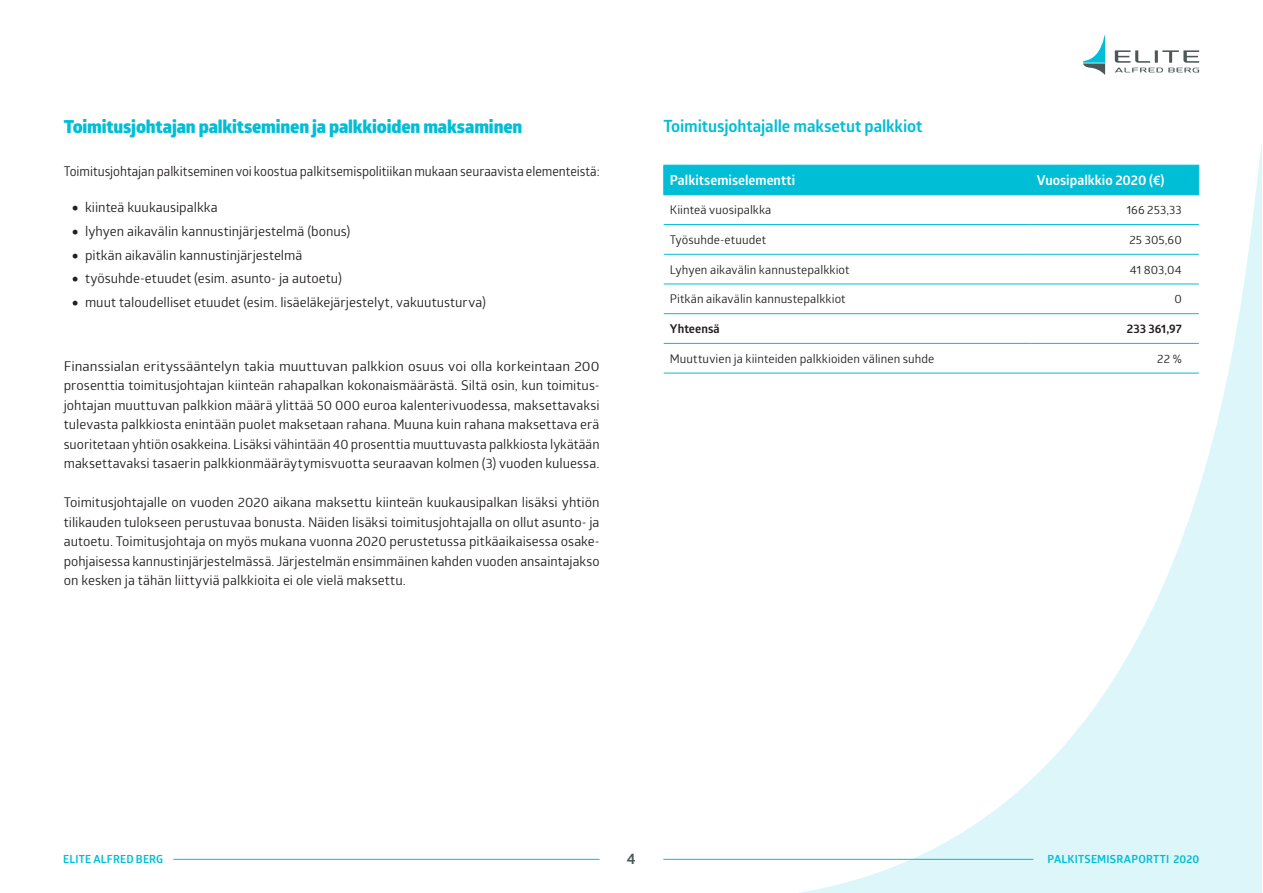
<style>
.page{position:relative;width:1263px;height:893px;background:#fff}
.page>*{position:absolute;margin:0;border:0;box-sizing:border-box;transform-origin:0 0}
.Väliotsikko{font:800 18px "Glober";letter-spacing:-.01em;color:#00bed6}
.Väliotsikko_2{font:700 16.5px "Glober";letter-spacing:-.005em;color:#00bed6}
.t1{font:700 15px "Glober";color:#4d5758}
.Leipis-perusteksti{font:13.5px/19.5px "Glober";color:#231f20;text-align:justify}
.Leipis-perusteksti-2{font:13.5px/19.5px "Glober";color:#231f20;text-align:justify;scale:1.05 1}
.Leipis-perusteksti-3{font:13.5px "Glober";color:#231f20;scale:.94 1}
.Leipäteksti_pieni__t{font:700 13.5px "Glober";letter-spacing:.005em;color:#fff}
.Leipäteksti_pieni__t-2{font:12px "Glober";letter-spacing:.005em;color:#231f20}
.Leipäteksti_pieni__t-3{font:700 12px "Glober";letter-spacing:.005em;color:#231f20}
.t2{font:700 10.95px "Glober";letter-spacing:.02em;color:#00bed6}
</style>
<div class="page">
<svg style="left:770px;top:143px;width:492px;height:750px"></svg>
<svg style="left:1115px;top:50px;width:84px;height:22px"></svg>
<svg style="left:1083px;top:35px;width:22px;height:40px"></svg>
<hr style="left:173px;top:859px;width:427px;height:1px;background:#00bed6">
<hr style="left:663px;top:859px;width:370px;height:1px;background:#00bed6">
<div style="left:663px;top:165px;width:536px;height:29px;background:#00bed6"></div>
<hr style="left:663px;top:194px;width:368px;height:1px;background:#00bed6">
<hr style="left:1031px;top:194px;width:168px;height:1px;background:#00bed6">
<hr style="left:664px;top:224px;width:367px;height:1px;background:#00bed6">
<hr style="left:1031px;top:224px;width:168px;height:1px;background:#00bed6">
<hr style="left:664px;top:254px;width:367px;height:1px;background:#00bed6">
<hr style="left:1031px;top:254px;width:168px;height:1px;background:#00bed6">
<hr style="left:664px;top:284px;width:367px;height:1px;background:#00bed6">
<hr style="left:1031px;top:284px;width:168px;height:1px;background:#00bed6">
<hr style="left:664px;top:313px;width:367px;height:1px;background:#00bed6">
<hr style="left:1031px;top:313px;width:168px;height:1px;background:#00bed6">
<hr style="left:664px;top:343px;width:367px;height:1px;background:#00bed6">
<hr style="left:1031px;top:343px;width:168px;height:1px;background:#00bed6">
<hr style="left:664px;top:373px;width:367px;height:1px;background:#00bed6">
<hr style="left:1031px;top:373px;width:168px;height:1px;background:#00bed6">
<p class="Väliotsikko" style="left:64px;top:113px;width:460px">Toimitusjohtajan palkitseminen ja palkkioiden maksaminen</p>
<p class="Leipis-perusteksti-3" style="left:64px;top:161px;width:571px">Toimitusjohtajan palkitseminen voi koostua palkitsemispolitiikan mukaan seuraavista elementeistä:</p>
<p class="Leipis-perusteksti" style="left:72px;top:197px;width:147px">• kiinteä kuukausipalkka</p>
<p class="Leipis-perusteksti" style="left:72px;top:221px;width:280px">• lyhyen aikavälin kannustinjärjestelmä (bonus)</p>
<p class="Leipis-perusteksti" style="left:72px;top:244px;width:231px">• pitkän aikavälin kannustinjärjestelmä</p>
<p class="Leipis-perusteksti" style="left:72px;top:268px;width:271px">• työsuhde-etuudet (esim. asunto- ja autoetu)</p>
<p class="Leipis-perusteksti" style="left:72px;top:292px;width:415px">• muut taloudelliset etuudet (esim. lisäeläkejärjestelyt, vakuutusturva)</p>
<p class="Leipis-perusteksti-2" style="left:64px;top:355px;width:512px">Finanssialan erityssääntelyn takia muuttuvan palkkion osuus voi olla korkeintaan 200 prosenttia toimitusjohtajan kiinteän rahapalkan kokonaismäärästä. Siltä osin, kun toimitus&shy;johtajan muuttuvan palkkion määrä ylittää 50 000 euroa kalenterivuodessa, maksettavaksi tulevasta palkkiosta enintään puolet maksetaan rahana. Muuna kuin rahana maksettava erä suoritetaan yhtiön osakkeina. Lisäksi vähintään 40 prosenttia muuttuvasta palkkiosta lykätään maksettavaksi tasaerin palkkionmääräytymisvuotta seuraavan kolmen (3) vuoden kuluessa.</p>
<p class="Leipis-perusteksti" style="left:64px;top:492px;width:537px">Toimitusjohtajalle on vuoden 2020 aikana maksettu kiinteän kuukausipalkan lisäksi yhtiön tilikauden tulokseen perustuvaa bonusta. Näiden lisäksi toimitusjohtajalla on ollut asunto- ja autoetu. Toimitusjohtaja on myös mukana vuonna 2020 perustetussa pitkäaikaisessa osake&shy;pohjaisessa kannustinjärjestelmässä. Järjestelmän ensimmäinen kahden vuoden ansaintajakso on kesken ja tähän liittyviä palkkioita ei ole vielä maksettu.</p>
<p class="Väliotsikko_2" style="left:663px;top:114px;width:261px">Toimitusjohtajalle maksetut palkkiot</p>
<p class="Leipäteksti_pieni__t" style="left:670px;top:170px;width:127px">Palkitsemiselementti</p>
<p class="Leipäteksti_pieni__t" style="left:1037px;top:170px;width:129px">Vuosipalkkio 2020 (€)</p>
<p class="Leipäteksti_pieni__t-2" style="left:670px;top:201px;width:103px">Kiinteä vuosipalkka</p>
<p class="Leipäteksti_pieni__t-2" style="left:1126px;top:201px;width:57px">166 253,33</p>
<p class="Leipäteksti_pieni__t-2" style="left:670px;top:231px;width:98px">Työsuhde-etuudet</p>
<p class="Leipäteksti_pieni__t-2" style="left:1129px;top:231px;width:54px">25 305,60</p>
<p class="Leipäteksti_pieni__t-2" style="left:670px;top:261px;width:181px">Lyhyen aikavälin kannustepalkkiot</p>
<p class="Leipäteksti_pieni__t-2" style="left:1130px;top:261px;width:54px">41 803,04</p>
<p class="Leipäteksti_pieni__t-2" style="left:670px;top:291px;width:177px">Pitkän aikavälin kannustepalkkiot</p>
<p class="Leipäteksti_pieni__t-2" style="left:1174px;top:291px;width:9px">0</p>
<p class="Leipäteksti_pieni__t-3" style="left:670px;top:320px;width:52px">Yhteensä</p>
<p class="Leipäteksti_pieni__t-3" style="left:1127px;top:320px;width:57px">233 361,97</p>
<p class="Leipäteksti_pieni__t-2" style="left:670px;top:350px;width:266px">Muuttuvien ja kiinteiden palkkioiden välinen suhde</p>
<p class="Leipäteksti_pieni__t-2" style="left:1157px;top:350px;width:26px">22 %</p>
<p class="t2" style="left:63px;top:852px;width:102px">ELITE ALFRED BERG</p>
<p class="t1" style="left:627px;top:847px;width:10px">4</p>
<p class="t2" style="left:1047px;top:852px;width:153px">PALKITSEMISRAPORTTI 2020</p>
</div>
